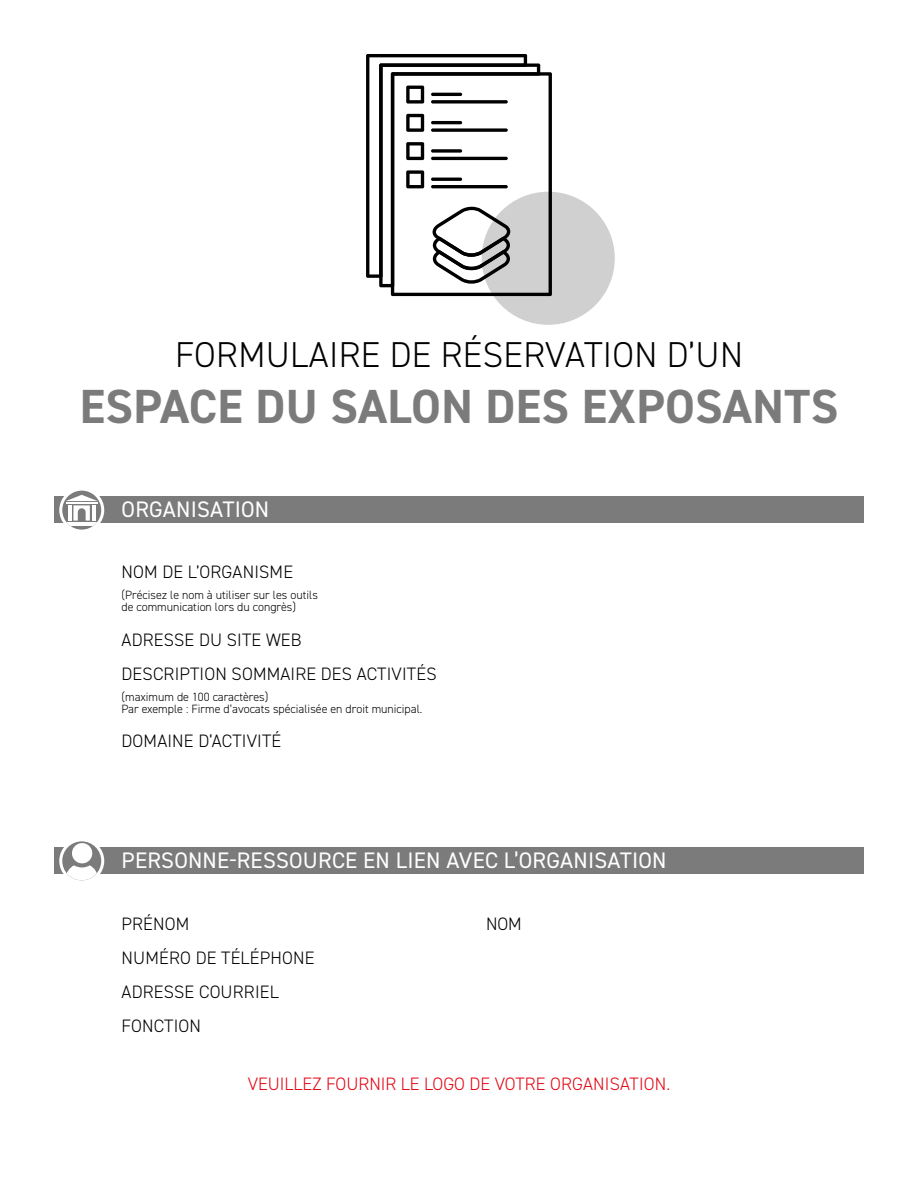
<style>
.page{position:relative;width:918px;height:1188px;background:#fff}
.page>*{position:absolute;margin:0;border:0;box-sizing:border-box;transform-origin:0 0}
.t1{font:700 48px "DIN2014";letter-spacing:.01em;color:#7c7b7b}
.t2{font:300 36px "DIN2014";letter-spacing:.01em;color:#000}
.t3{font:22.5px "DIN2014";letter-spacing:.01em;color:#fff}
.t4{font:300 18px/34.2px "DIN2014";letter-spacing:.01em;color:#000}
.t5{font:300 18px "DIN2014";color:#e30613}
.t6{font:300 12px/12px "DIN2014";color:#000}
</style>
<div class="page">
<div style="left:482px;top:192px;width:133px;height:133px;background:#d0d0d0;border-radius:50%"></div>
<svg style="left:366px;top:54px;width:186px;height:242px"></svg>
<div style="left:54px;top:496px;width:810px;height:27px;background:#7c7b7b"></div>
<div style="left:54px;top:847px;width:810px;height:27px;background:#7c7b7b"></div>
<svg style="left:61px;top:489px;width:42px;height:42px"></svg>
<hr style="left:66px;top:522px;width:32px;height:3px;background:#fff">
<svg style="left:66px;top:495px;width:32px;height:26px"></svg>
<div style="left:59px;top:488px;width:45px;height:45px;border:3px solid #fff;border-radius:50%"></div>
<svg style="left:61px;top:840px;width:42px;height:42px"></svg>
<div style="left:72px;top:843px;width:20px;height:20px;background:#fff;border-radius:50%"></div>
<svg style="left:66px;top:865px;width:32px;height:14px"></svg>
<div style="left:59px;top:838px;width:45px;height:45px;border:3px solid #fff;border-radius:50%"></div>
<h2 class="t2" style="left:175px;top:333px;width:569px">FORMULAIRE DE RÉSERVATION D’UN</h2>
<h1 class="t1" style="left:80px;top:375px;width:760px">ESPACE DU SALON DES EXPOSANTS</h1>
<h3 class="t3" style="left:122px;top:495px;width:149px">ORGANISATION</h3>
<h3 class="t4" style="left:122px;top:555px;width:173px">NOM DE L’ORGANISME</h3>
<p class="t6" style="left:122px;top:589px;width:198px">(Précisez le nom à utiliser sur les outils de communication lors du congrès)</p>
<h3 class="t4" style="left:122px;top:622px;width:317px">ADRESSE DU SITE WEB<br>DESCRIPTION SOMMAIRE DES ACTIVITÉS</h3>
<p class="t6" style="left:122px;top:691px;width:302px">(maximum de 100 caractères)<br>Par exemple : Firme d’avocats spécialisée en droit municipal.</p>
<h3 class="t4" style="left:122px;top:724px;width:161px">DOMAINE D’ACTIVITÉ</h3>
<h3 class="t3" style="left:122px;top:847px;width:546px">PERSONNE-RESSOURCE EN LIEN AVEC L’ORGANISATION</h3>
<h3 class="t4" style="left:122px;top:906px;width:69px">PRÉNOM</h3>
<h3 class="t4" style="left:486px;top:906px;width:37px">NOM</h3>
<h3 class="t4" style="left:122px;top:941px;width:195px">NUMÉRO DE TÉLÉPHONE<br>ADRESSE COURRIEL<br>FONCTION</h3>
<h3 class="t5" style="left:248px;top:1073px;width:424px">VEUILLEZ FOURNIR LE LOGO DE VOTRE ORGANISATION.</h3>
</div>
